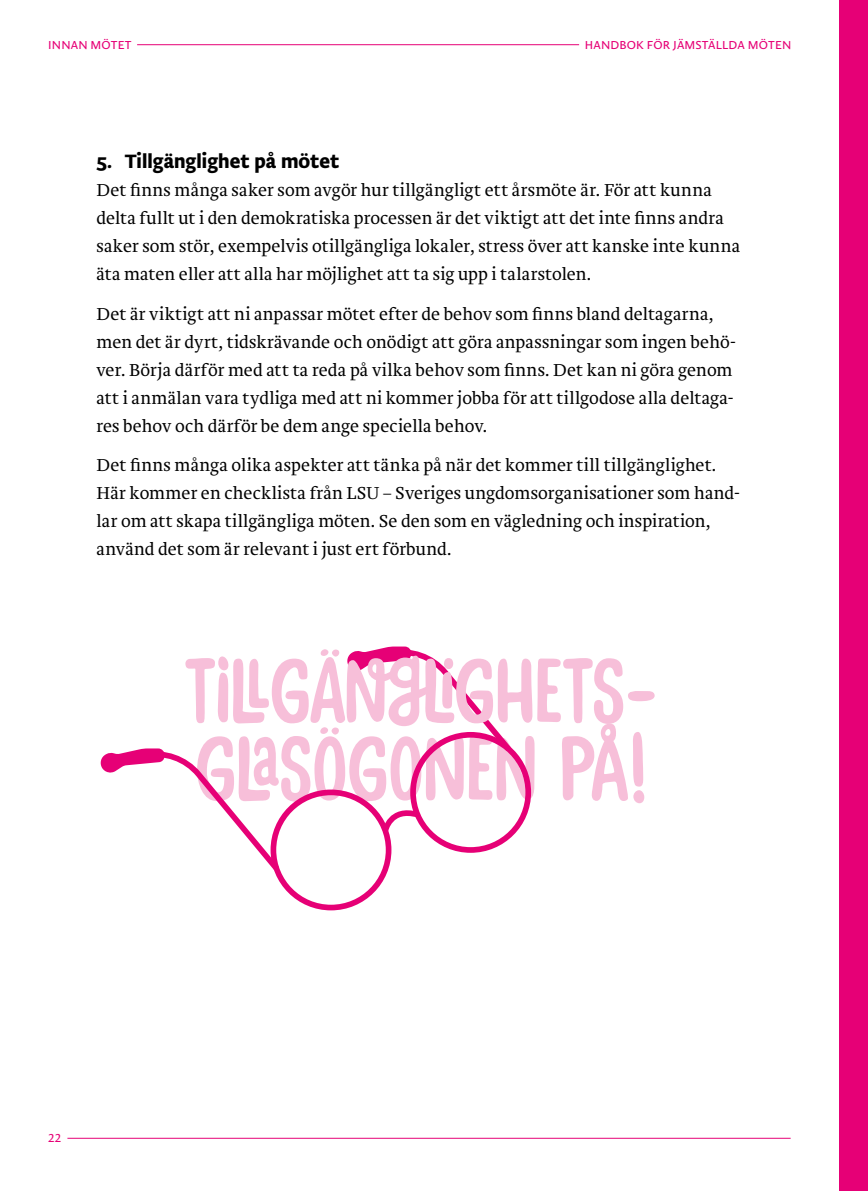
<style>
.page{position:relative;width:868px;height:1191px;background:#fff}
.page>*{position:absolute;margin:0;border:0;box-sizing:border-box;transform-origin:0 0}
.t1{font:700 20px "Brioni Sans Std";color:#000}
.t2{font:300 18px/28px "Brioni Std";letter-spacing:.01em;color:#000}
.t3{font:300 12px "Brioni Sanst Std";letter-spacing:.01em;color:#e60076}
</style>
<div class="page">
<hr style="left:137px;top:44px;width:442px;height:1px;background:#e60076">
<hr style="left:67px;top:1138px;width:723px;height:1px;background:#e60076">
<svg style="left:101px;top:646px;width:553px;height:230px"></svg>
<div style="left:839px;top:0;width:28px;height:1191px;background:#e60076"></div>
<p class="t3" style="left:48px;top:37px;width:85px">INNAN MÖTET</p>
<p class="t3" style="left:584px;top:37px;width:208px">HANDBOK FÖR JÄMSTÄLLDA MÖTEN</p>
<p class="t1" style="left:96px;top:146px;width:244px">5. Tillgänglighet på mötet</p>
<p class="t2" style="left:96px;top:177px;width:645px">Det finns många saker som avgör hur tillgängligt ett årsmöte är. För att kunna delta fullt ut i den demokratiska processen är det viktigt att det inte finns andra saker som stör, exempelvis otillgängliga lokaler, stress över att kanske inte kunna äta maten eller att alla har möjlighet att ta sig upp i talarstolen.</p>
<p class="t2" style="left:96px;top:300px;width:640px">Det är viktigt att ni anpassar mötet efter de behov som finns bland deltagarna, men det är dyrt, tidskrävande och onödigt att göra anpassningar som ingen behö&shy;ver. Börja därför med att ta reda på vilka behov som finns. Det kan ni göra genom att i anmälan vara tydliga med att ni kommer jobba för att tillgodose alla deltaga&shy;res behov och därför be dem ange speciella behov.</p>
<p class="t2" style="left:96px;top:452px;width:645px">Det finns många olika aspekter att tänka på när det kommer till tillgänglighet.<br>Här kommer en checklista från LSU – Sveriges ungdomsorganisationer som hand&shy;lar om att skapa tillgängliga möten. Se den som en vägledning och inspiration, använd det som är relevant i just ert förbund.</p>
<p class="t3" style="left:48px;top:1129px;width:15px">22</p>
</div>
